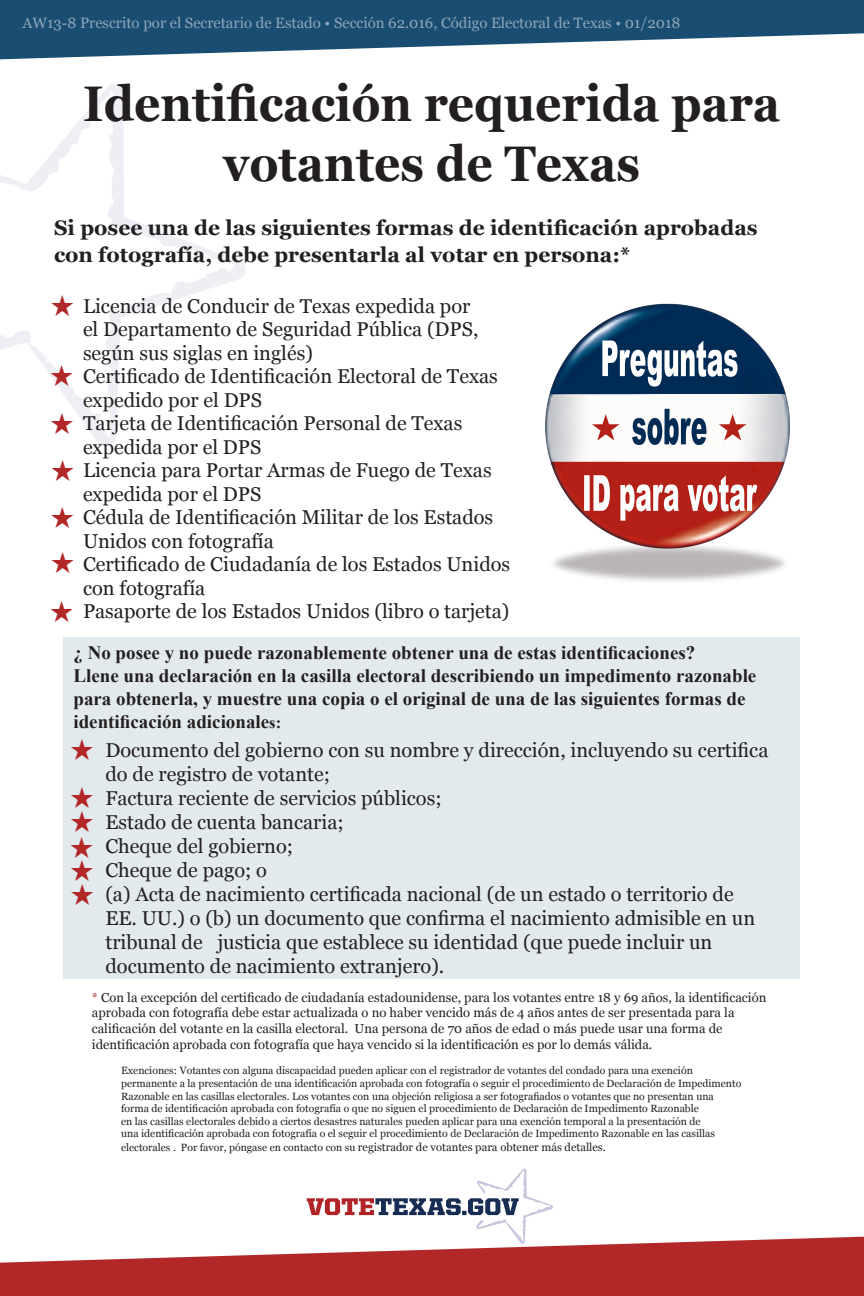
<style>
.page{position:relative;width:864px;height:1296px;background:#fff}
.page>*{position:absolute;margin:0;border:0;box-sizing:border-box;transform-origin:0 0}
.t1{font:700 50px/60px "Georgia";color:#231f20;text-align:center;scale:.92 1}
.t2{font:700 21px/27px "Georgia";color:#231f20}
.t3{font:20px/23.5px "Georgia";color:#231f20}
.t4{font:700 19px/22.8px "Times New Roman";color:#231f20}
.t5{font:15px "Georgia";color:#8ca6b9}
.t6{font:13px/15.6px "Georgia";color:#231f20}
.t7{font:11.25px "Georgia";color:#231f20}
.t8{font:10.5px/12.6px "Georgia";color:#231f20}
.s1{font-size:16.5px}
.s2{color:#b22828}
.s3{font-size:10.5px}
</style>
<div class="page">
<img style="left:306px;top:1168px;width:247px;height:69px">
<svg style="left:0;top:0;width:864px;height:59px;fill:#194d72"></svg>
<svg style="left:0;top:1237px;width:864px;height:59px;fill:#b22828"></svg>
<img style="left:545px;top:303px;width:245px;height:279px">
<div style="left:63px;top:637px;width:737px;height:342px;background:#e3eaee"></div>
<svg style="left:51px;top:365px;width:18px;height:21px"></svg>
<p class="t5" style="left:22px;top:14px;width:660px">AW13-8 Prescrito por el Secretario de Estado • Sección 62.016, Código Electoral de Texas • 01/2018</p>
<p class="t1" style="left:83px;top:74px;width:759px">Identificación requerida para votantes de Texas</p>
<p class="t2" style="left:54px;top:214px;width:705px">Si posee una de las siguientes formas de identificación aprobadas con fotografía, debe presentarla al votar en persona:*</p>
<p class="t3" style="left:83px;top:294px;width:397px;text-indent:-24px">• Licencia de Conducir de Texas expedida por el Departamento de Seguridad Pública (DPS, según sus siglas en inglés)</p>
<p class="t3" style="left:83px;top:365px;width:416px;text-indent:-24px">• Certificado de Identificación Electoral de Texas expedido por el DPS</p>
<p class="t3" style="left:83px;top:412px;width:381px;text-indent:-24px">• Tarjeta de Identificación Personal de Texas expedida por el DPS</p>
<p class="t3" style="left:83px;top:459px;width:410px;text-indent:-24px">• Licencia para Portar Armas de Fuego de Texas expedida por el DPS</p>
<p class="t3" style="left:83px;top:506px;width:412px;text-indent:-24px">• Cédula de Identificación Militar de los Estados<br>Unidos con fotografía</p>
<p class="t3" style="left:83px;top:553px;width:429px;text-indent:-24px">• Certificado de Ciudadanía de los Estados Unidos con fotografía</p>
<p class="t3" style="left:58px;top:600px;width:452px">• Pasaporte de los Estados Unidos (libro o tarjeta)</p>
<p class="t4" style="left:73px;top:641px;width:684px">¿ No posee y no puede razonablemente obtener una de estas identificaciones?<br>Llene una declaración en la casilla electoral describiendo un impedimento razonable para obtenerla, y muestre una copia o el original de una de las siguientes formas de identificación adicionale<span class="s1">s:</span></p>
<p class="t3" style="left:105px;top:739px;width:665px;line-height:24px;text-indent:-28px">• Documento del gobierno con su nombre y dirección, incluyendo su certifica do de registro de votante;</p>
<p class="t3" style="left:78px;top:787px;width:365px">• Factura reciente de servicios públicos;</p>
<p class="t3" style="left:78px;top:811px;width:267px">• Estado de cuenta bancaria;</p>
<p class="t3" style="left:78px;top:835px;width:217px">• Cheque del gobierno;</p>
<p class="t3" style="left:78px;top:859px;width:191px">• Cheque de pago; o</p>
<p class="t3" style="left:105px;top:883px;width:651px;line-height:24px;text-indent:-28px">• (a) Acta de nacimiento certificada nacional (de un estado o territorio de EE. UU.) o (b) un documento que confirma el nacimiento admisible en un tribunal de justicia que establece su identidad (que puede incluir un documento de nacimiento extranjero).</p>
<p class="t6" style="left:92px;top:990px;width:676px"><span class="s2">*</span> Con la excepción del certificado de ciudadanía estadounidense, para los votantes entre 18 y 69 años, la identificación aprobada con fotografía debe estar actualizada o no haber vencido más de 4 años antes de ser presentada para la calificación del votante en la casilla electoral. Una persona de 70 años de edad o más puede usar una forma de identificación aprobada con fotografía que haya vencido si la identificación es por lo demás válida.</p>
<p class="t8" style="left:121px;top:1065px;width:622px">Exenciones: Votantes con alguna discapacidad pueden aplicar con el registrador de votantes del condado para una exención permanente a la presentación de una identificación aprobada con fotografía o seguir el procedimiento de Declaración de Impedimento Razonable en las casillas electorales. Los votantes con una objeción religiosa a ser fotografiados o votantes que no presentan una forma de identificación aprobada con fotografía o que no siguen el procedimiento de Declaración de Impedimento Razonable<br>en las casillas electorales debido a ciertos desastres naturales pueden aplicar para una exención temporal a la presentación de<br>una identificación aprobada con fotografía o el seguir el procedimiento de Declaración de Impedimento Razonable en las casillas</p>
<p class="t7" style="left:121px;top:1140px;width:486px"><span class="s3">electorales . Por favor, póngase en contacto con su</span> registrador de votantes para obtener más detalles.</p>
</div>
